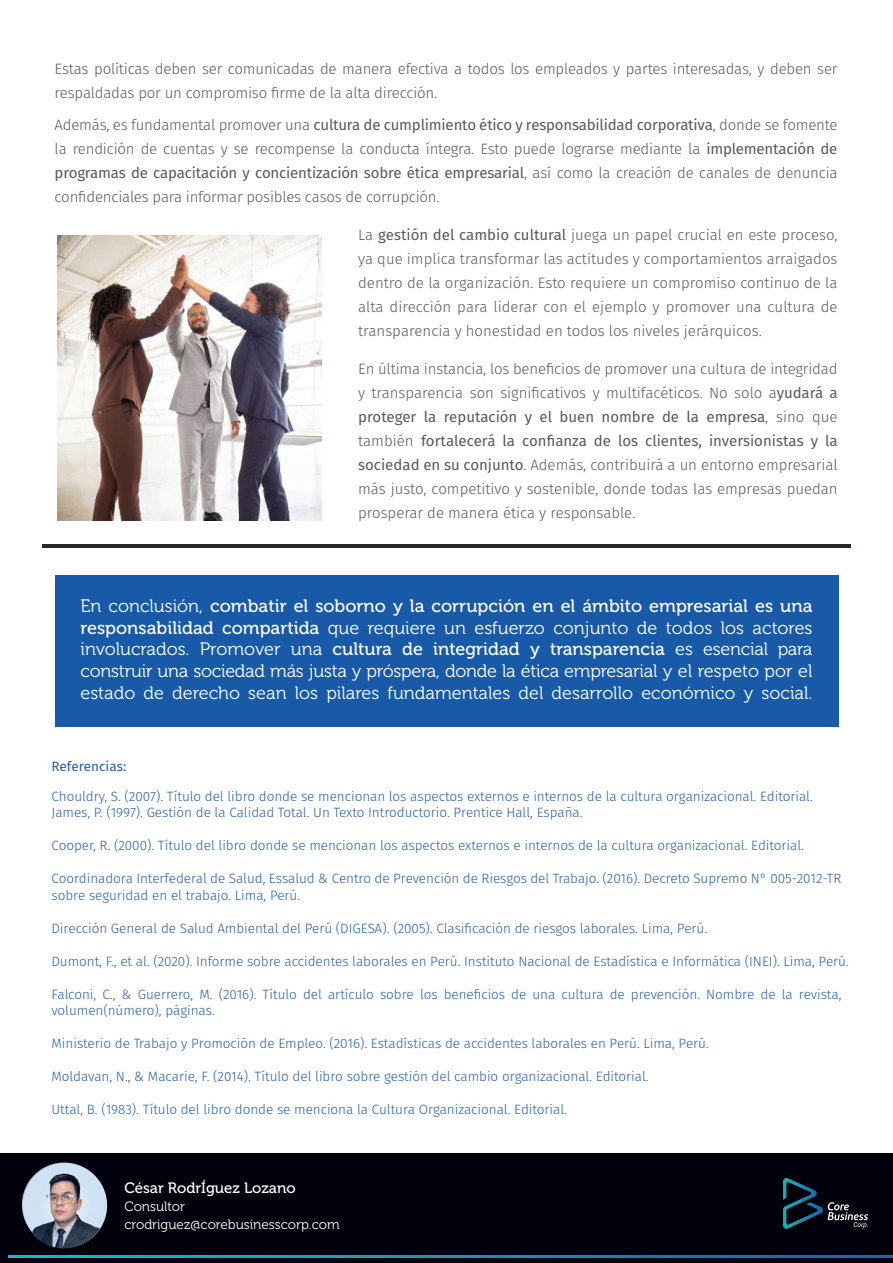
<style>
.page{position:relative;width:893px;height:1263px;background:#fff}
.page>*{position:absolute;margin:0;border:0;box-sizing:border-box;transform-origin:0 0}
.t1{font:18px/21.6px "Museo 300";color:#fff;text-align:justify}
.t2{font:18px "Museo 500";color:#fff}
.t3{font:300 15px/24px "Fira Sans";letter-spacing:-.015em;color:#575a5b;text-align:justify}
.t4{font:15px "Museo 500";color:#fff}
.t5{font:300 13.5px/16.5px "Fira Sans";letter-spacing:-.005em;color:#265eac}
.t6{font:13.5px/18px "Museo 300";color:#fff}
.t7{font:13.5px "Fira Sans";color:#265eac}
.s1{font-weight:400}
.s2{font-family:"Museo 300"}
.s3{font-family:"Museo 500"}
</style>
<div class="page">
<hr style="left:42px;top:544px;width:809px;height:3px;background:#262830">
<div style="left:55px;top:575px;width:783px;height:152px;background:#1859a8"></div>
<div style="left:0;top:1153px;width:892px;height:109px;background:#00010c"></div>
<svg style="left:783px;top:1178px;width:85px;height:51px;background:#101f2c"></svg>
<svg style="left:8px;top:1256px;width:885px;height:2px;background:#1b8fb6"></svg>
<img style="left:22px;top:1167px;width:84px;height:81px">
<img style="left:58px;top:235px;width:264px;height:286px">
<p class="t3" style="left:55px;top:57px;width:784px">Estas políticas deben ser comunicadas de manera efectiva a todos los empleados y partes interesadas, y deben ser respaldadas por un compromiso firme de la alta dirección.</p>
<p class="t3" style="left:55px;top:113px;width:784px">Además, es fundamental promover una <span class="s1">cultura de cumplimiento ético y responsabilidad corporativa</span>, donde se fomente la rendición de cuentas y se recompense la conducta íntegra. Esto puede lograrse mediante la <span class="s1">implementación de programas de capacitación y concientización sobre ética empresarial</span>, así como la creación de canales de denuncia confidenciales para informar posibles casos de corrupción.</p>
<p class="t3" style="left:358px;top:223px;width:481px">La <span class="s1">gestión del cambio cultural</span> juega un papel crucial en este proceso, ya que implica transformar las actitudes y comportamientos arraigados dentro de la organización. Esto requiere un compromiso continuo de la alta dirección para liderar con el ejemplo y promover una cultura de transparencia y honestidad en todos los niveles jerárquicos.</p>
<p class="t3" style="left:358px;top:356px;width:481px">En última instancia, los beneficios de promover una cultura de integridad y transparencia son significativos y multifacéticos. No solo a<span class="s1">yudará a proteger la reputación y el buen nombre de la empresa</span>, sino que también <span class="s1">fortalecerá la confianza de los clientes, inversionistas y la sociedad en su conjunto</span>. Además, contribuirá a un entorno empresarial más justo, competitivo y sostenible, donde todas las empresas puedan prosperar de manera ética y responsable.</p>
<p class="t2" style="left:80px;top:596px;width:733px"><span class="s2">En conclusión,</span> combatir el soborno y la corrupción en el ámbito empresarial es una</p>
<p class="t1" style="left:80px;top:617px;width:733px"><span class="s3">responsabilidad compartida</span> que requiere un esfuerzo conjunto de todos los actores involucrados. Promover una <span class="s3">cultura de integridad y transparencia</span> es esencial para construir una sociedad más justa y próspera, donde la ética empresarial y el respeto por el estado de derecho sean los pilares fundamentales del desarrollo económico y social.</p>
<p class="t7" style="left:51px;top:756px;width:76px">Referencias:</p>
<p class="t5" style="left:51px;top:788px;width:763px">Chouldry, S. (2007). Título del libro donde se mencionan los aspectos externos e internos de la cultura organizacional. Editorial.<br>James, P. (1997). Gestión de la Calidad Total. Un Texto Introductorio. Prentice Hall, España.</p>
<p class="t5" style="left:51px;top:837px;width:754px">Cooper, R. (2000). Título del libro donde se mencionan los aspectos externos e internos de la cultura organizacional. Editorial.</p>
<p class="t5" style="left:51px;top:870px;width:791px">Coordinadora Interfederal de Salud, Essalud &amp; Centro de Prevención de Riesgos del Trabajo. (2016). Decreto Supremo N° 005-2012-TR sobre seguridad en el trabajo. Lima, Perú.</p>
<p class="t5" style="left:51px;top:920px;width:657px">Dirección General de Salud Ambiental del Perú (DIGESA). (2005). Clasificación de riesgos laborales. Lima, Perú.</p>
<p class="t5" style="left:51px;top:953px;width:799px">Dumont, F., et al. (2020). Informe sobre accidentes laborales en Perú. Instituto Nacional de Estadística e Informática (INEI). Lima, Perú.</p>
<p class="t5" style="left:51px;top:986px;width:791px">Falconi, C., &amp; Guerrero, M. (2016). Título del artículo sobre los beneficios de una cultura de prevención. Nombre de la revista, volumen(número), páginas.</p>
<p class="t5" style="left:51px;top:1035px;width:659px">Ministerio de Trabajo y Promoción de Empleo. (2016). Estadísticas de accidentes laborales en Perú. Lima, Perú.</p>
<p class="t5" style="left:51px;top:1068px;width:599px">Moldavan, N., &amp; Macarie, F. (2014). Título del libro sobre gestión del cambio organizacional. Editorial.</p>
<p class="t5" style="left:51px;top:1101px;width:517px">Uttal, B. (1983). Título del libro donde se menciona la Cultura Organizacional. Editorial.</p>
<p class="t4" style="left:124px;top:1179px;width:173px">César RodrÍguez Lozano</p>
<p class="t6" style="left:124px;top:1197px;width:217px">Consultor crodriguez@corebusinesscorp.com</p>
</div>
